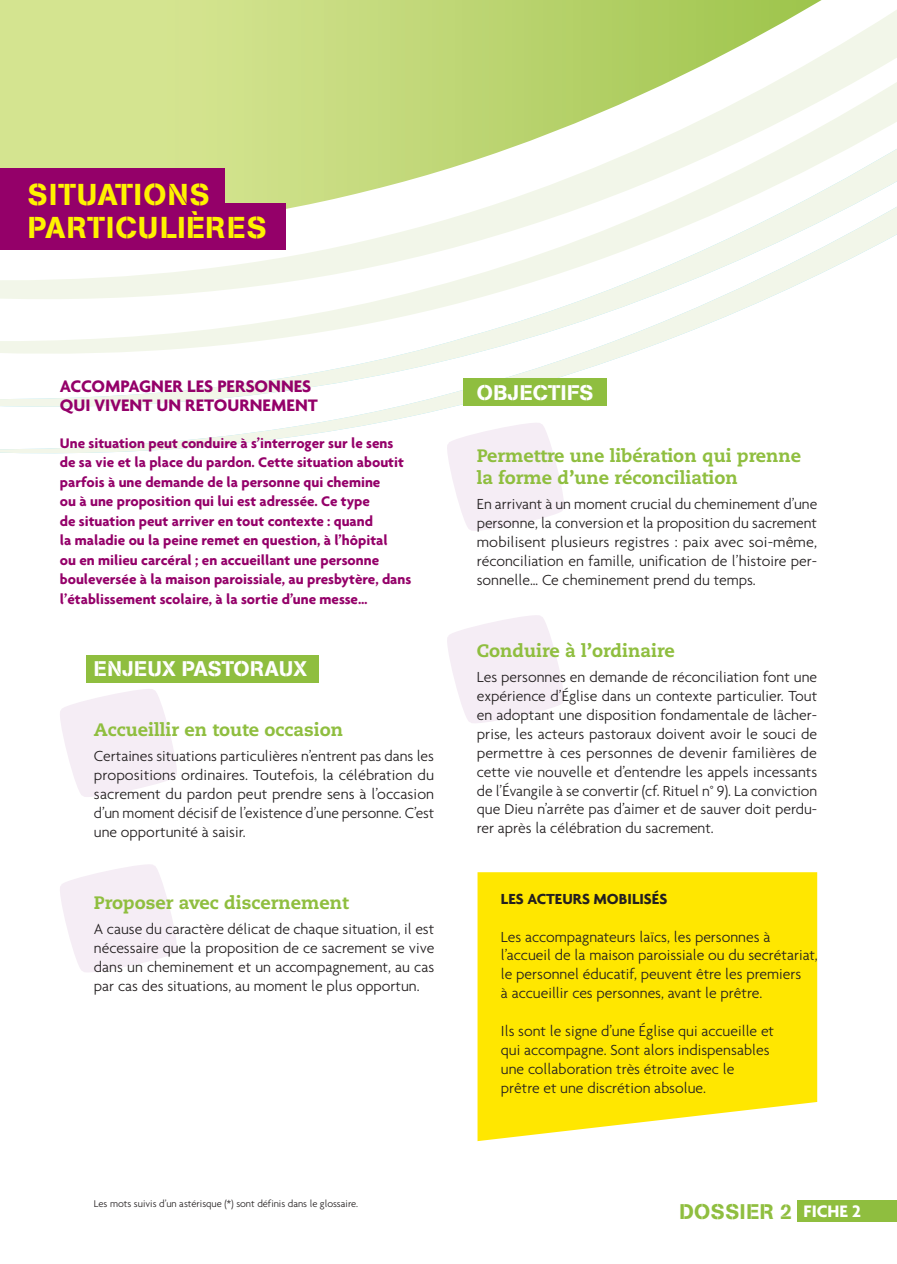
<style>
.page{position:relative;width:897px;height:1264px;background:#fff}
.page>*{position:absolute;margin:0;border:0;box-sizing:border-box;transform-origin:0 0}
.t1{font:29.85px/33.2px "AG Book Stencil";letter-spacing:.04em;color:#fff200}
.t2{font:21px "AG Book Stencil";letter-spacing:.02em;color:#fff}
.t3{font:21px "AG Book Stencil";letter-spacing:.03em;color:#8fbe3f}
.t4{font:800 18px/21.6px "Caecilia";color:#8fbe3f}
.t5{font:700 18px/19.5px "Agenda";color:#940069}
.t6{font:300 15.75px/18.9px "Agenda";color:#231f20;text-align:justify}
.t7{font:700 15.75px "Agenda";letter-spacing:.055em;color:#231f20}
.t8{font:700 15px/19.5px "Agenda";color:#940069}
.t9{font:300 10.5px "Agenda";color:#231f20}
.s1{font-family:"Agenda";font-weight:700;font-size:18px;color:#fff}
</style>
<div class="page">
<svg style="left:0;top:329px;width:695px;height:125px"></svg>
<svg style="left:0;top:0;width:896px;height:329px"></svg>
<div style="left:87px;top:655px;width:232px;height:28px;background:#8fbe3f"></div>
<div style="left:462px;top:378px;width:144px;height:28px;background:#8fbe3f"></div>
<div style="left:0;top:168px;width:224px;height:57px;background:#940069"></div>
<div style="left:0;top:203px;width:285px;height:47px;background:#940069"></div>
<svg style="left:60px;top:689px;width:117px;height:108px"></svg>
<svg style="left:60px;top:864px;width:117px;height:108px"></svg>
<svg style="left:447px;top:615px;width:117px;height:108px"></svg>
<svg style="left:444px;top:419px;width:123px;height:112px"></svg>
<svg style="left:477px;top:872px;width:340px;height:269px;background:#ffe813"></svg>
<div style="left:797px;top:1200px;width:99px;height:21px;background:#8fbe3f"></div>
<h1 class="t1" style="left:28px;top:177px;width:238px">SITUATIONS<br>PARTICULIÈRES</h1>
<p class="t5" style="left:60px;top:376px;width:256px">Accompagner les personnes qui vivent un retournement</p>
<p class="t8" style="left:60px;top:433px;width:353px">Une situation peut conduire à s’interroger sur le sens de sa vie et la place du pardon. Cette situation aboutit parfois à une demande de la personne qui chemine<br>ou à une proposition qui lui est adressée. Ce type<br>de situation peut arriver en tout contexte : quand<br>la maladie ou la peine remet en question, à l’hôpital<br>ou en milieu carcéral ; en accueillant une personne bouleversée à la maison paroissiale, au presbytère, dans l’établissement scolaire, à la sortie d’une messe…</p>
<h2 class="t2" style="left:94px;top:656px;width:215px">ENJEUX PASTORAUX</h2>
<p class="t4" style="left:94px;top:719px;width:251px">Accueillir en toute occasion</p>
<p class="t6" style="left:94px;top:746px;width:342px">Certaines situations particulières n’entrent pas dans les propositions ordinaires. Toutefois, la célébration du sacrement du pardon peut prendre sens à l’occasion d’un moment décisif de l’existence d’une personne. C’est une opportunité à saisir.</p>
<p class="t4" style="left:94px;top:892px;width:256px">Proposer avec discernement</p>
<p class="t6" style="left:94px;top:919px;width:342px">A cause du caractère délicat de chaque situation, il est nécessaire que la proposition de ce sacrement se vive dans un cheminement et un accompagnement, au cas par cas des situations, au moment le plus opportun.</p>
<h2 class="t2" style="left:477px;top:380px;width:111px">OBJECTIFS</h2>
<p class="t4" style="left:477px;top:445px;width:326px">Permettre une libération qui prenne la forme d’une réconciliation</p>
<p class="t6" style="left:477px;top:494px;width:342px">En arrivant à un moment crucial du cheminement d’une personne, la conversion et la proposition du sacrement mobilisent plusieurs registres : paix avec soi-même, réconciliation en famille, unification de l’histoire per&shy;sonnelle… Ce cheminement prend du temps.</p>
<p class="t4" style="left:477px;top:640px;width:199px">Conduire à l’ordinaire</p>
<p class="t6" style="left:477px;top:667px;width:342px">Les personnes en demande de réconciliation font une expérience d’Église dans un contexte particulier. Tout en adoptant une disposition fondamentale de lâcher&shy;prise, les acteurs pastoraux doivent avoir le souci de permettre à ces personnes de devenir familières de cette vie nouvelle et d’entendre les appels incessants de l’évangile à se convertir (cf. Rituel n° 9). La conviction que Dieu n’arrête pas d’aimer et de sauver doit perdu&shy;rer après la célébration du sacrement.</p>
<p class="t7" style="left:501px;top:889px;width:168px">Les acteurs mobilisés</p>
<p class="t6" style="left:501px;top:926px;width:318px;text-align:left">Les accompagnateurs laïcs, les personnes à l’accueil de la maison paroissiale ou du secrétariat, le personnel éducatif, peuvent être les premiers<br>à accueillir ces personnes, avant le prêtre.</p>
<p class="t6" style="left:501px;top:1021px;width:274px;text-align:left">Ils sont le signe d’une Église qui accueille et qui accompagne. Sont alors indispensables une collaboration très étroite avec le prêtre et une discrétion absolue.</p>
<p class="t9" style="left:94px;top:1197px;width:266px">Les mots suivis d’un astérisque (*) sont définis dans le glossaire.</p>
<h2 class="t3" style="left:679px;top:1198px;width:183px">DOSSIER 2 <span class="s1">fiche 2</span></h2>
</div>
